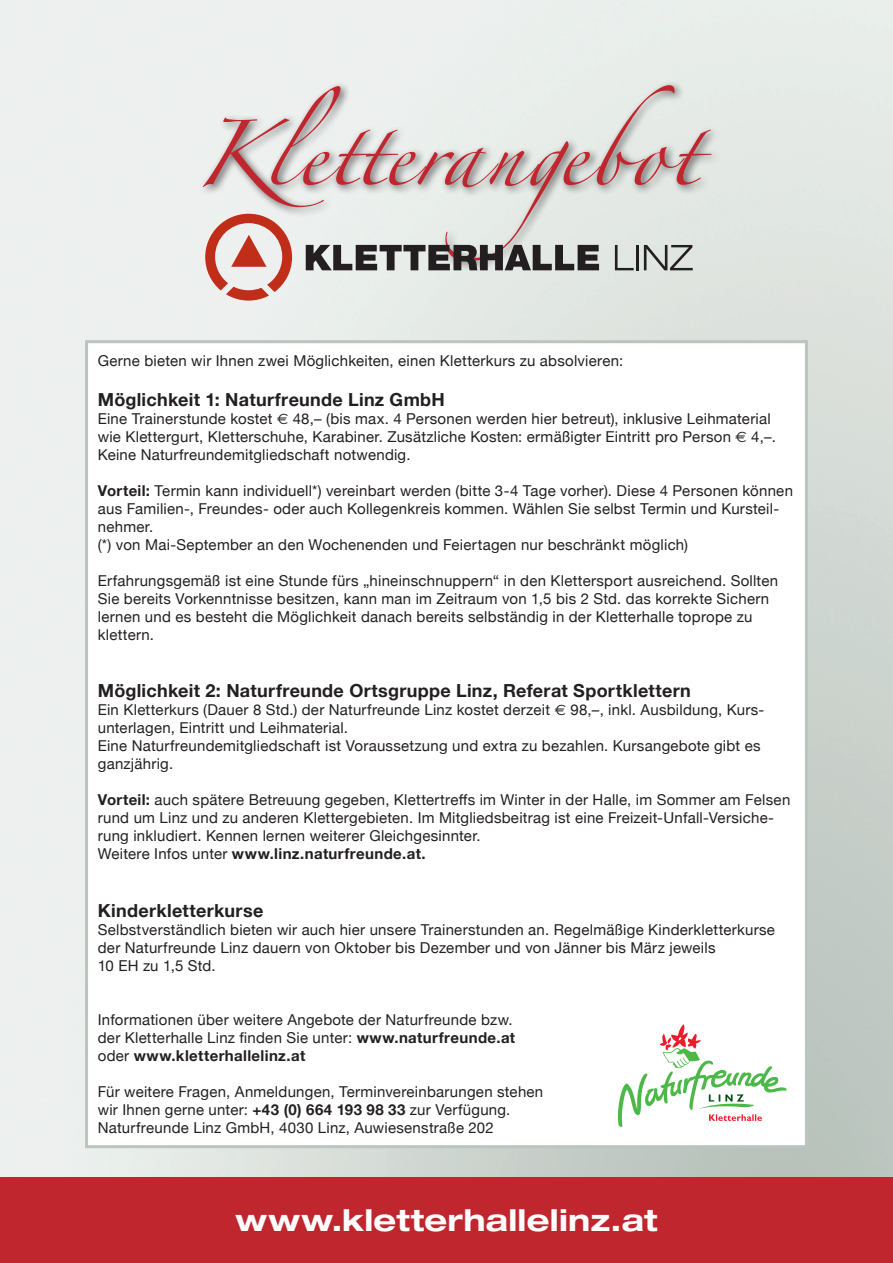
<style>
.page{position:relative;width:893px;height:1263px;background:#fff}
.page>*{position:absolute;margin:0;border:0;box-sizing:border-box;transform-origin:0 0}
.t1{font:58.5px "Zapfino";letter-spacing:.04em;color:#c0262d}
.t2{font:700 expanded 30px "Helvetica Neue";letter-spacing:.01em;color:#fff}
.t3{font:700 18px "Helvetica Neue";letter-spacing:.015em;color:#231f20}
.t4{font:15px/18px "Helvetica Neue";letter-spacing:.015em;color:#231f20}
.s1{font-family:"Euro Sans"}
.s2{font-weight:700}
</style>
<div class="page">
<img style="left:0;top:0;width:893px;height:1178px">
<div style="left:85px;top:340px;width:723px;height:808px;background:#fff;border:3px solid #bbc4bf"></div>
<div style="left:0;top:1178px;width:893px;height:85px;background:#c0262d"></div>
<div style="left:199px;top:81px;width:522px;height:191px;background:#231f20;opacity:.75"></div>
<svg style="left:306px;top:245px;width:293px;height:25px;background:#706f6e"></svg>
<svg style="left:615px;top:245px;width:19px;height:25px"></svg>
<hr style="left:636px;top:245px;width:3px;height:25px;background:#231f20">
<svg style="left:644px;top:245px;width:49px;height:25px"></svg>
<svg style="left:205px;top:214px;width:87px;height:87px;background:#dba79e"></svg>
<svg style="left:618px;top:1024px;width:169px;height:103px"></svg>
<h1 class="t1" style="left:195px;top:130px;width:505px">Kletterangebot</h1>
<p class="t4" style="left:98px;top:353px;width:527px">Gerne bieten wir Ihnen zwei Möglichkeiten, einen Kletterkurs zu absolvieren:</p>
<p class="t3" style="left:98px;top:385px;width:349px">Möglichkeit 1: Naturfreunde Linz GmbH</p>
<p class="t4" style="left:98px;top:410px;width:680px">Eine Trainerstunde kostet <span class="s1">E</span> 48,– (bis max. 4 Personen werden hier betreut), inklusive Leihmaterial wie Klettergurt, Kletterschuhe, Karabiner. Zusätzliche Kosten: ermäßigter Eintritt pro Person <span class="s1">E</span> 4,–.<br>Keine Naturfreundemitgliedschaft notwendig.</p>
<p class="t4" style="left:98px;top:482px;width:697px"><span class="s2">Vorteil:</span> Termin kann individuell*) vereinbart werden (bitte 3-4 Tage vorher). Diese 4 Personen können aus Familien-, Freundes- oder auch Kollegenkreis kommen. Wählen Sie selbst Termin und Kursteil&shy;nehmer.<br>(*) von Mai-September an den Wochenenden und Feiertagen nur beschränkt möglich)</p>
<p class="t4" style="left:98px;top:572px;width:682px">Erfahrungsgemäß ist eine Stunde fürs „hineinschnuppern“ in den Klettersport ausreichend. Sollten Sie bereits Vorkenntnisse besitzen, kann man im Zeitraum von 1,5 bis 2 Std. das korrekte Sichern lernen und es besteht die Möglichkeit danach bereits selbständig in der Kletterhalle toprope zu klettern.</p>
<p class="t3" style="left:98px;top:677px;width:594px">Möglichkeit 2: Naturfreunde Ortsgruppe Linz, Referat Sportklettern</p>
<p class="t4" style="left:98px;top:702px;width:668px">Ein Kletterkurs (Dauer 8 Std.) der Naturfreunde Linz kostet derzeit <span class="s1">E</span> 98,–, inkl. Ausbildung, Kurs&shy;unterlagen, Eintritt und Leihmaterial.<br>Eine Naturfreundemitgliedschaft ist Voraussetzung und extra zu bezahlen. Kursangebote gibt es ganzjährig.</p>
<p class="t4" style="left:98px;top:792px;width:694px"><span class="s2">Vorteil:</span> auch spätere Betreuung gegeben, Klettertreffs im Winter in der Halle, im Sommer am Felsen rund um Linz und zu anderen Klettergebieten. Im Mitgliedsbeitrag ist eine Freizeit-Unfall-Versiche&shy;rung inkludiert. Kennen lernen weiterer Gleichgesinnter.<br>Weitere Infos unter <span class="s2">www.linz.naturfreunde.at.</span></p>
<p class="t3" style="left:98px;top:896px;width:167px">Kinderkletterkurse</p>
<p class="t4" style="left:98px;top:921px;width:679px">Selbstverständlich bieten wir auch hier unsere Trainerstunden an. Regelmäßige Kinderkletterkurse der Naturfreunde Linz dauern von Oktober bis Dezember und von Jänner bis März jeweils<br>10 EH zu 1,5 Std.</p>
<p class="t4" style="left:98px;top:1011px;width:419px">Informationen über weitere Angebote der Naturfreunde bzw. der Kletterhalle Linz finden Sie unter: <span class="s2">www.naturfreunde.at </span>oder <span class="s2">www.kletterhallelinz.at</span></p>
<p class="t4" style="left:98px;top:1083px;width:447px">Für weitere Fragen, Anmeldungen, Terminvereinbarungen stehen wir Ihnen gerne unter: <span class="s2">+43 (0) 664 193 98 33</span> zur Verfügung.<br>Naturfreunde Linz GmbH, 4030 Linz, Auwiesenstraße 202</p>
<h2 class="t2" style="left:235px;top:1202px;width:424px">www.kletterhallelinz.at</h2>
</div>
